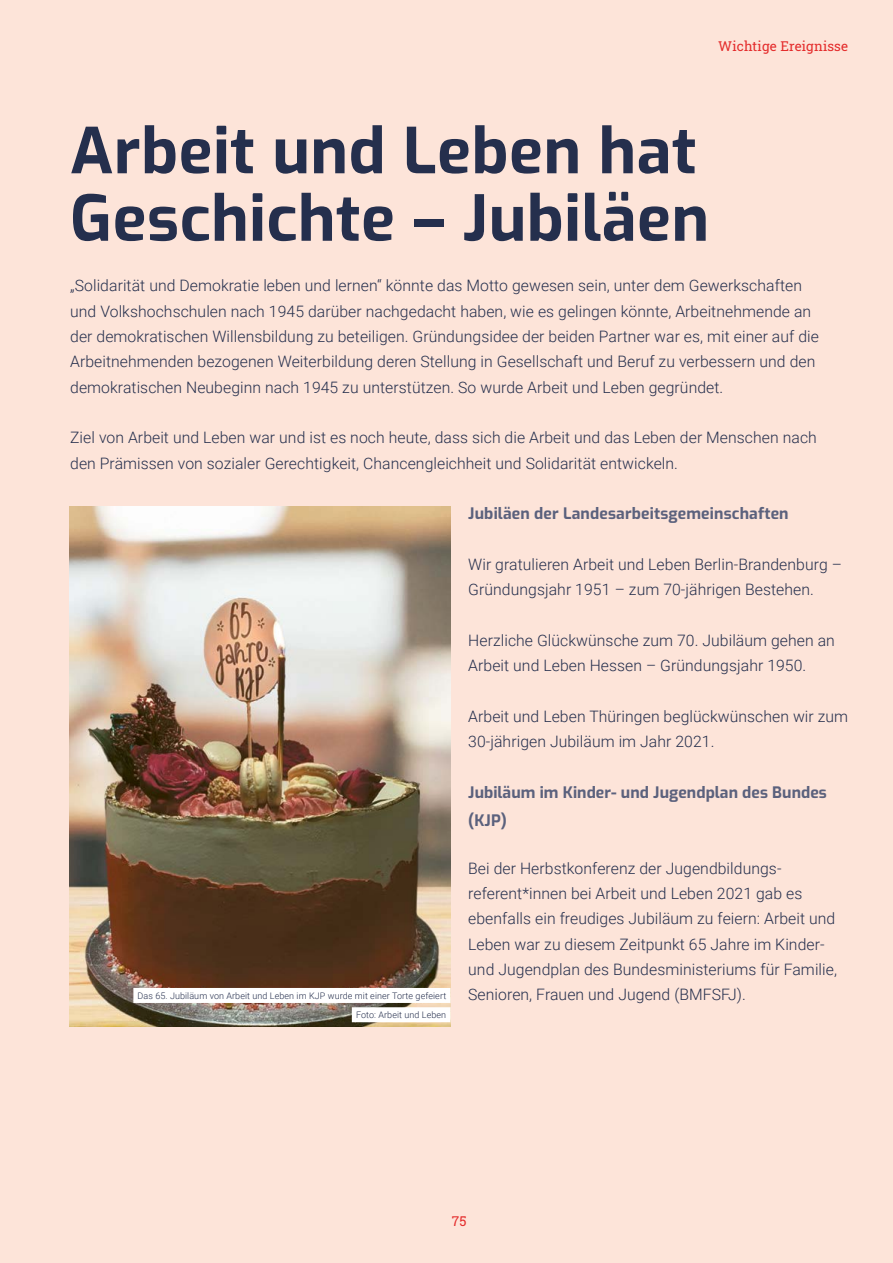
<style>
.page{position:relative;width:893px;height:1263px;background:#fde4d9}
.page>*{position:absolute;margin:0;border:0;box-sizing:border-box;transform-origin:0 0}
.t1{font:700 63px/67.5px "Exo";letter-spacing:.01em;color:#252f4d}
.t2{font:300 15.75px/25.3px "Roboto";letter-spacing:.005em;color:#252f4d}
.t3{font:700 15.75px/28.2px "Exo";letter-spacing:.01em;color:#5b617d}
.t4{font:13.5px "Roboto Slab";letter-spacing:.01em;color:#e42b2b}
.t5{font:300 9px "Roboto";letter-spacing:.01em;color:#252f4d}
</style>
<div class="page">
<img style="left:70px;top:507px;width:380px;height:519px">
<div style="left:133px;top:988px;width:317px;height:15px;background:#fff"></div>
<div style="left:352px;top:1007px;width:98px;height:15px;background:#fff"></div>
<p class="t4" style="left:718px;top:37px;width:131px">Wichtige Ereignisse</p>
<h1 class="t1" style="left:70px;top:114px;width:640px">Arbeit und Leben hat<br>Geschichte – Jubiläen</h1>
<p class="t2" style="left:70px;top:273px;width:750px">„Solidarität und Demokratie leben und lernen“ könnte das Motto gewesen sein, unter dem Gewerkschaften und Volkshochschulen nach 1945 darüber nachgedacht haben, wie es gelingen könnte, Arbeitnehmende an der demokratischen Willensbildung zu beteiligen. Gründungsidee der beiden Partner war es, mit einer auf die Arbeitnehmenden bezogenen Weiterbildung deren Stellung in Gesellschaft und Beruf zu verbessern und den demokratischen Neubeginn nach 1945 zu unterstützen. So wurde Arbeit und Leben gegründet.</p>
<p class="t2" style="left:70px;top:424px;width:748px">Ziel von Arbeit und Leben war und ist es noch heute, dass sich die Arbeit und das Leben der Menschen nach den Prämissen von sozialer Gerechtigkeit, Chancengleichheit und Solidarität entwickeln.</p>
<p class="t3" style="left:468px;top:499px;width:322px">Jubiläen der Landesarbeitsgemeinschaften</p>
<p class="t2" style="left:468px;top:551px;width:375px">Wir gratulieren Arbeit und Leben Berlin-Brandenburg –<br>Gründungsjahr 1951 – zum 70-jährigen Bestehen.</p>
<p class="t2" style="left:468px;top:627px;width:368px">Herzliche Glückwünsche zum 70. Jubiläum gehen an<br>Arbeit und Leben Hessen – Gründungsjahr 1950.</p>
<p class="t2" style="left:468px;top:703px;width:381px">Arbeit und Leben Thüringen beglückwünschen wir zum<br>30-jährigen Jubiläum im Jahr 2021.</p>
<p class="t3" style="left:468px;top:777px;width:360px">Jubiläum im Kinder- und Jugendplan des Bundes (KJP)</p>
<p class="t2" style="left:468px;top:855px;width:370px">Bei der Herbstkonferenz der Jugendbildungs&shy;referent*innen bei Arbeit und Leben 2021 gab es ebenfalls ein freudiges Jubiläum zu feiern: Arbeit und Leben war zu diesem Zeitpunkt 65 Jahre im Kinder&shy;und Jugendplan des Bundesministeriums für Familie,</p>
<p class="t5" style="left:138px;top:989px;width:310px">Das 65. Jubiläum von Arbeit und Leben im KJP wurde mit einer Torte gefeiert</p>
<p class="t2" style="left:468px;top:981px;width:277px">Senioren, Frauen und Jugend (BMFSFJ).</p>
<p class="t5" style="left:356px;top:1008px;width:92px">Foto: Arbeit und Leben</p>
<p class="t4" style="left:452px;top:1211px;width:16px">75</p>
</div>
